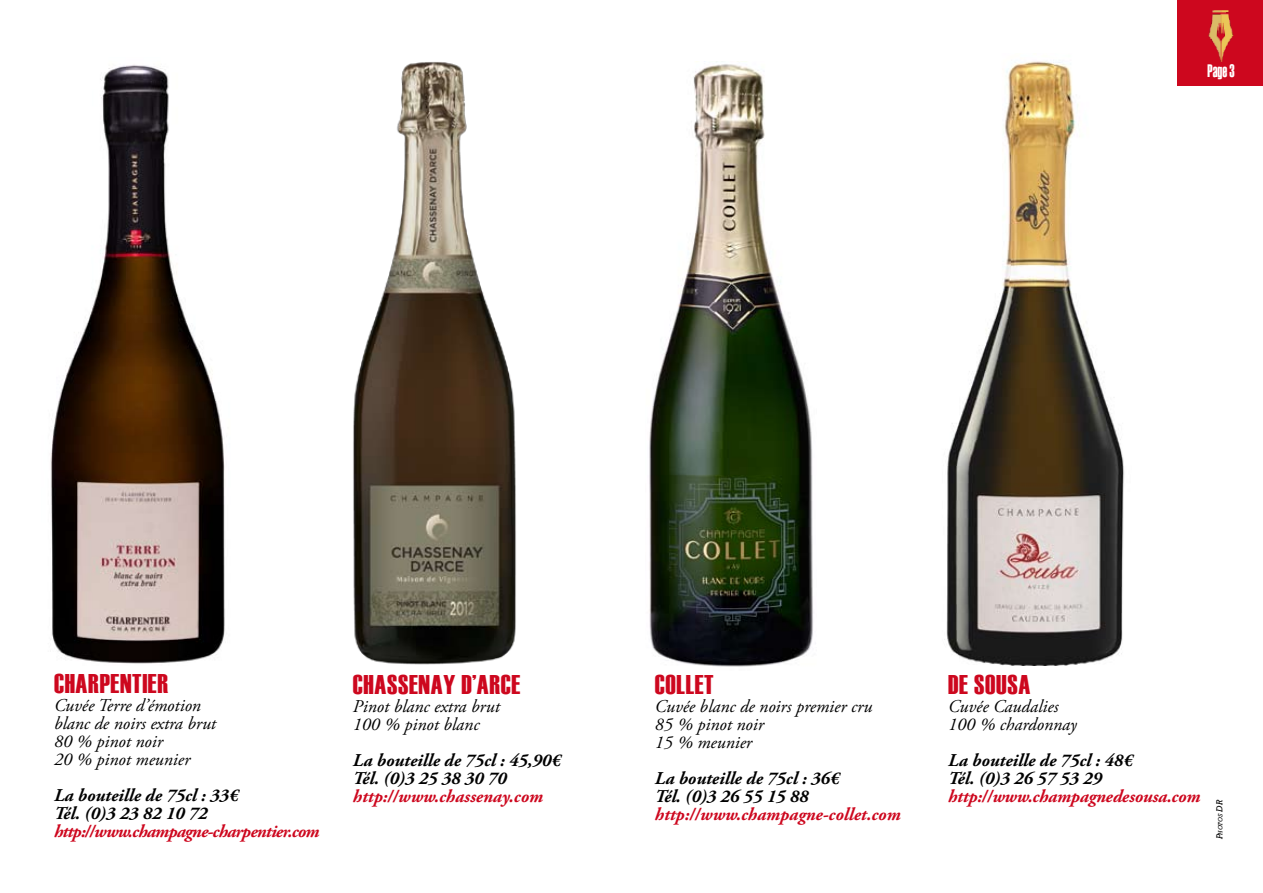
<style>
.page{position:relative;width:1263px;height:893px;background:#fff}
.page>*{position:absolute;margin:0;border:0;box-sizing:border-box;transform-origin:0 0}
.t1{font:27px "Haettenschweiler";letter-spacing:.025em;color:#cd071e}
.t2{font:italic 18px/18px "Adobe Garamond Pro";color:#000}
.t3{font:italic 700 18px/18px "Adobe Garamond Pro";color:#000}
.t4{font:italic 700 18px "Adobe Garamond Pro";letter-spacing:-.01em;color:#cd071e}
.t5{font:italic 700 18px "Adobe Garamond Pro";letter-spacing:-.04em;color:#cd071e}
.t6{font:18px "Haettenschweiler";color:#fff;scale:.75 1}
.t7{font:italic 6.3px "Rockwell";color:#000}
.s1{font-size:9px}
</style>
<div class="page">
<img style="left:50px;top:65px;width:175px;height:599px">
<img style="left:353px;top:61px;width:163px;height:604px">
<img style="left:649px;top:64px;width:164px;height:603px">
<img style="left:944px;top:61px;width:181px;height:604px">
<div style="left:1178px;top:0;width:85px;height:85px;background:#cd071e"></div>
<img style="left:1208px;top:10px;width:26px;height:51px">
<p class="t6" style="left:1207px;top:61px;width:38px">Page 3</p>
<h1 class="t1" style="left:54px;top:668px;width:116px">CHARPENTIER</h1>
<p class="t2" style="left:54px;top:697px;width:164px">Cuvée Terre d’émotion blanc de noirs extra brut<br>80 % pinot noir<br>20 % pinot meunier</p>
<p class="t3" style="left:54px;top:787px;width:186px">La bouteille de 75cl : 33€<br>Tél. (0)3 23 82 10 72</p>
<p class="t5" style="left:54px;top:821px;width:267px">http://www.champagne-charpentier.com</p>
<h1 class="t1" style="left:353px;top:669px;width:169px">CHASSENAY D’ARCE</h1>
<p class="t2" style="left:353px;top:697px;width:148px">Pinot blanc extra brut<br>100 % pinot blanc</p>
<p class="t3" style="left:353px;top:751px;width:209px">La bouteille de 75cl : 45,90€<br>Tél. (0)3 25 38 30 70</p>
<p class="t4" style="left:353px;top:785px;width:192px">http://www.chassenay.com</p>
<h1 class="t1" style="left:655px;top:669px;width:60px">COLLET</h1>
<p class="t2" style="left:655px;top:698px;width:219px">Cuvée blanc de noirs premier cru<br>85 % pinot noir<br>15 % meunier</p>
<p class="t3" style="left:655px;top:770px;width:186px">La bouteille de 75cl : 36€<br>Tél. (0)3 26 55 15 88</p>
<p class="t4" style="left:655px;top:804px;width:247px">http://www.champagne-collet.com</p>
<h1 class="t1" style="left:948px;top:669px;width:84px">DE SOUSA</h1>
<p class="t2" style="left:948px;top:697px;width:130px">Cuvée Caudalies<br>100 % chardonnay</p>
<p class="t3" style="left:948px;top:751px;width:186px">La bouteille de 75cl : 48€<br>Tél. (0)3 26 57 53 29</p>
<p class="t4" style="left:948px;top:785px;width:254px">http://www.champagnedesousa.com</p>
<p class="t7" style="left:1217px;top:839px;width:41px;rotate:-90deg"><span class="s1">P</span>hotos <span class="s1">DR</span></p>
</div>
